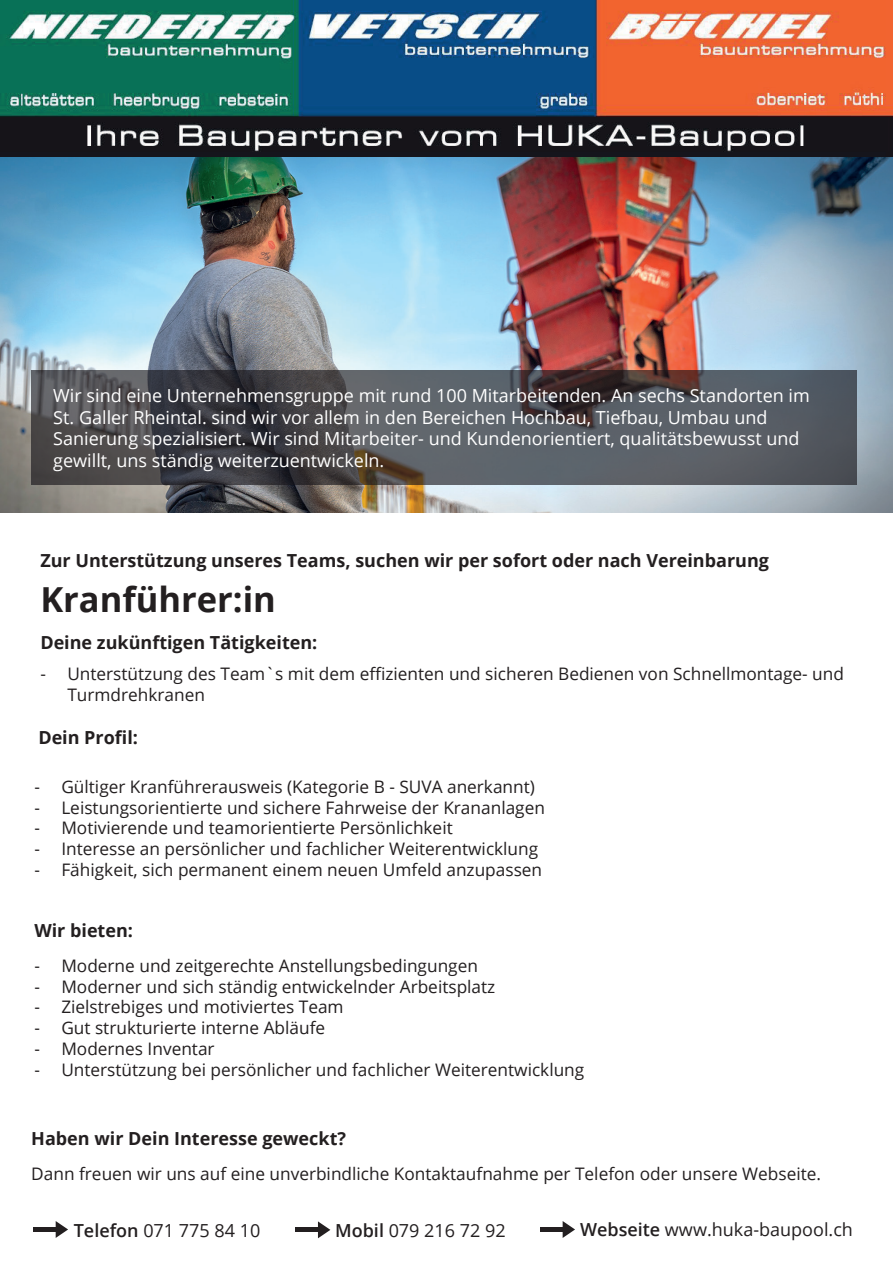
<style>
.page{position:relative;width:893px;height:1263px;background:#fff}
.page>*{position:absolute;margin:0;border:0;box-sizing:border-box;transform-origin:0 0}
.t1{font:700 34.5px "Open Sans";color:#231f20}
.t2{font:18px/21.6px "Open Sans";color:#fff}
.t3{font:700 18px "Open Sans";color:#231f20}
.t4{font:18px "Open Sans";color:#231f20}
.t5{font:17.25px/20.7px "Open Sans";color:#231f20}
.s1{font-weight:600}
</style>
<div class="page">
<img style="left:0;top:0;width:893px;height:513px">
<svg style="left:31px;top:370px;width:825px;height:115px"></svg>
<div style="left:33px;top:1227px;width:23px;height:5px;background:#231f20"></div>
<svg style="left:56px;top:1221px;width:12px;height:17px"></svg>
<div style="left:295px;top:1227px;width:23px;height:5px;background:#231f20"></div>
<svg style="left:318px;top:1221px;width:12px;height:17px"></svg>
<div style="left:540px;top:1227px;width:23px;height:5px;background:#231f20"></div>
<svg style="left:563px;top:1221px;width:12px;height:17px"></svg>
<p class="t2" style="left:53px;top:384px;width:758px">Wir sind eine Unternehmensgruppe mit rund 100 Mitarbeitenden. An sechs Standorten im St. Galler Rheintal. sind wir vor allem in den Bereichen Hochbau, Tiefbau, Umbau und Sanierung spezialisiert. Wir sind Mitarbeiter- und Kundenorientiert, qualitätsbewusst und gewillt, uns ständig weiterzuentwickeln.</p>
<p class="t3" style="left:40px;top:547px;width:730px">Zur Unterstützung unseres Teams, suchen wir per sofort oder nach Vereinbarung</p>
<h1 class="t1" style="left:40px;top:575px;width:237px">Kranführer:in</h1>
<p class="t3" style="left:40px;top:629px;width:279px">Deine zukünftigen Tätigkeiten:</p>
<p class="t5" style="left:67px;top:663px;width:778px;text-indent:-27px">- Unterstützung des Team`s mit dem effizienten und sicheren Bedienen von Schnellmontage- und<br>Turmdrehkranen</p>
<p class="t3" style="left:38px;top:725px;width:101px">Dein Profil:</p>
<p class="t5" style="left:34px;top:776px;width:502px">- Gültiger Kranführerausweis (Kategorie B - SUVA anerkannt)</p>
<p class="t5" style="left:34px;top:796px;width:512px">- Leistungsorientierte und sichere Fahrweise der Krananlagen</p>
<p class="t5" style="left:34px;top:817px;width:420px">- Motivierende und teamorientierte Persönlichkeit</p>
<p class="t5" style="left:34px;top:838px;width:505px">- Interesse an persönlicher und fachlicher Weiterentwicklung</p>
<p class="t5" style="left:34px;top:858px;width:509px">- Fähigkeit, sich permanent einem neuen Umfeld anzupassen</p>
<p class="t3" style="left:34px;top:917px;width:100px">Wir bieten:</p>
<p class="t5" style="left:34px;top:955px;width:445px">- Moderne und zeitgerechte Anstellungsbedingungen</p>
<p class="t5" style="left:34px;top:976px;width:462px">- Moderner und sich ständig entwickelnder Arbeitsplatz</p>
<p class="t5" style="left:34px;top:996px;width:311px">- Zielstrebiges und motiviertes Team</p>
<p class="t5" style="left:34px;top:1017px;width:292px">- Gut strukturierte interne Abläufe</p>
<p class="t5" style="left:34px;top:1038px;width:182px">- Modernes Inventar</p>
<p class="t5" style="left:34px;top:1058px;width:551px">- Unterstützung bei persönlicher und fachlicher Weiterentwicklung</p>
<p class="t3" style="left:31px;top:1125px;width:316px">Haben wir Dein Interesse geweckt?</p>
<p class="t5" style="left:31px;top:1163px;width:791px">Dann freuen wir uns auf eine unverbindliche Kontaktaufnahme per Telefon oder unsere Webseite.</p>
<p class="t4" style="left:74px;top:1218px;width:188px"><span class="s1">Telefon</span> 071 775 84 10</p>
<p class="t4" style="left:335px;top:1218px;width:172px"><span class="s1">Mobil</span> 079 216 72 92</p>
<p class="t4" style="left:580px;top:1217px;width:274px"><span class="s1">Webseite</span> www.huka-baupool.ch</p>
</div>
